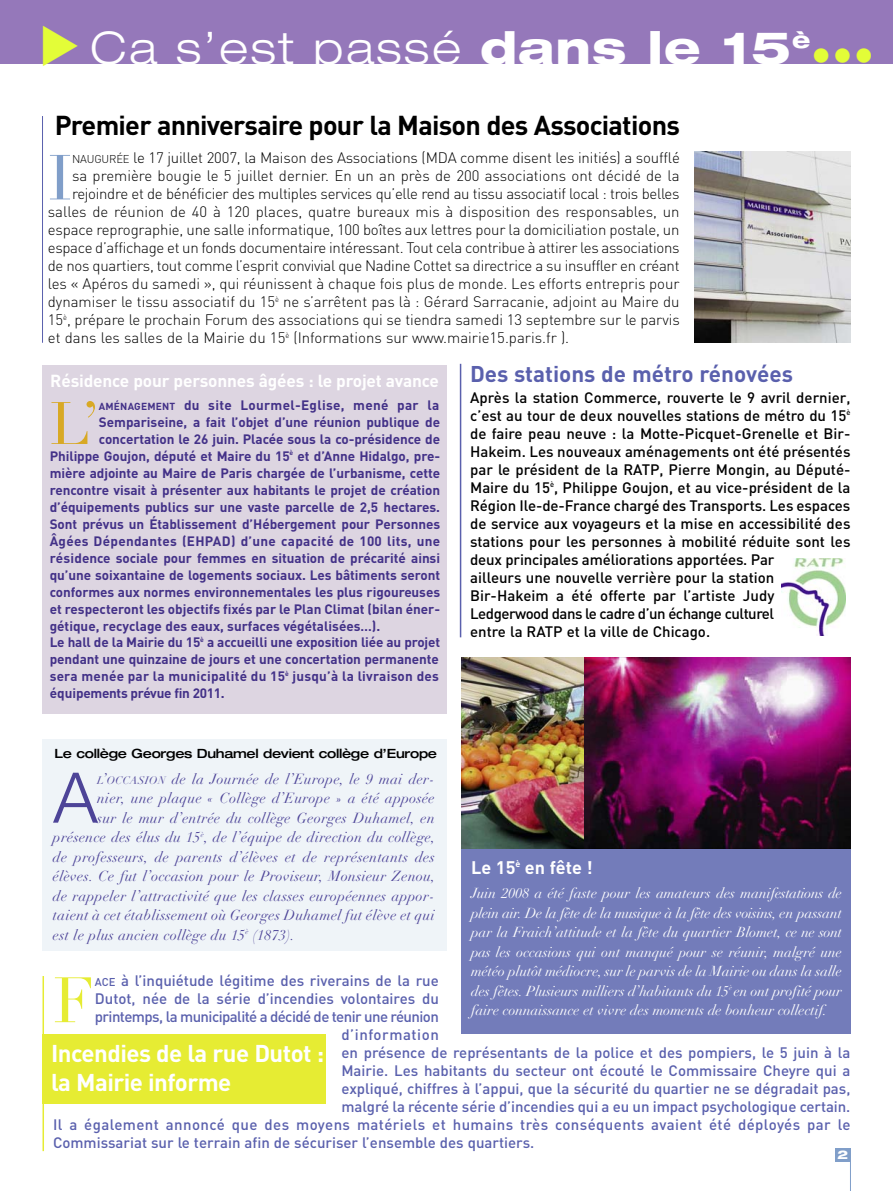
<style>
.page{position:relative;width:893px;height:1191px;background:#fff}
.page>*{position:absolute;margin:0;border:0;box-sizing:border-box;transform-origin:0 0}
.t1{font:69.9px "Helvetica Neue Light TT";color:#4d4498}
.t2{font:63px "Didot LH";color:#e6ec33}
.t3{font:62.4px "Didot LH";color:#809ec9}
.t4{font:58.8px "Didot LH";color:#d8a925}
.t5{font:300 expanded 45px "Helvetica Neue";letter-spacing:.06em;color:#fff}
.t6{font:800 expanded 40.5px "Helvetica Neue";color:#e3fd38}
.t7{font:700 27px "DIN";letter-spacing:-.025em;color:#000}
.t8{font:700 24px/28.8px "DIN";letter-spacing:-.02em;color:#fff}
.t9{font:700 22.5px "DIN";color:#5a60ad}
.t10{font:700 18px "DIN";color:#fff}
.t11{font:700 17.25px "DIN";letter-spacing:-.01em;color:#fff}
.t12{font:300 15px "DIN";letter-spacing:-.01em;color:#000}
.t13{font:500 15px/18px "DIN";color:#000}
.t14{font:500 15px "DIN";color:#5a60ad}
.t15{font:500 15px "DIN";letter-spacing:.025em;color:#5a60ad}
.t16{font:500 15px "DIN";letter-spacing:-.035em;color:#5a60ad}
.t17{font:500 15px "DIN";letter-spacing:.035em;color:#5a60ad}
.t18{font:italic 14.4px "Didot LH";letter-spacing:.025em;color:#4d4498}
.t19{font:italic 14.25px/19.5px "Didot LH";color:#fff;text-align:justify}
.t20{font:700 13.5px "DIN";letter-spacing:-.005em;color:#433188}
.t21{font:700 13.5px "DIN";letter-spacing:.02em;color:#433188}
.t22{font:700 13.5px "DIN";letter-spacing:.015em;color:#433188}
.t23{font:500 expanded 12.75px "Helvetica Neue";letter-spacing:-.02em;color:#000}
.t24{font:800 expanded 12px "Helvetica Neue";color:#fff}
.s1{font-weight:800}
.s2{font-size:11.25px}
.s3{font-size:10.2px}
.s4{font-size:10.8px}
</style>
<div class="page">
<hr style="left:460px;top:364px;width:1px;height:273px;background:#5a60ad">
<img style="left:781px;top:558px;width:64px;height:77px">
<div style="left:43px;top:1035px;width:283px;height:69px;background:#e6ec33"></div>
<hr style="left:43px;top:976px;width:1px;height:175px;background:#e6ec33">
<div style="left:0;top:0;width:893px;height:64px;background:#9578ba"></div>
<hr style="left:42px;top:116px;width:1px;height:227px;background:#5a60ad">
<div style="left:43px;top:739px;width:404px;height:211px;background:#eff4f8"></div>
<div style="left:43px;top:365px;width:404px;height:349px;background:#ddd5e1"></div>
<div style="left:461px;top:658px;width:389px;height:375px;background:#737cba"></div>
<img style="left:695px;top:152px;width:155px;height:190px">
<div style="left:835px;top:1148px;width:15px;height:13px;background:#809ec9"></div>
<hr style="left:850px;top:1148px;width:1px;height:43px;background:#809ec9">
<img style="left:461px;top:658px;width:124px;height:190px">
<img style="left:585px;top:658px;width:265px;height:190px">
<h3 class="t5" style="left:90px;top:31px;width:722px">Ça s’est passé <span class="s1">dans le 15</span><sup>è</sup></h3>
<h3 class="t6" style="left:811px;top:41px;width:64px">•••</h3>
<h3 class="t7" style="left:55px;top:116px;width:627px">Premier anniversaire pour la Maison des Associations</h3>
<h3 class="t3" style="left:48px;top:152px;width:26px">I</h3>
<p class="t12" style="left:72px;top:153px;width:609px"><span class="s2">NAUGURÉE</span> le 17 juillet 2007, la Maison des Associations (MDA comme disent les initiés) a soufflé</p>
<p class="t12" style="left:72px;top:171px;width:609px">sa première bougie le 5 juillet dernier. En un an près de 200 associations ont décidé de la</p>
<p class="t12" style="left:72px;top:189px;width:609px">rejoindre et de bénéficier des multiples services qu’elle rend au tissu associatif local : trois belles</p>
<p class="t12" style="left:48px;top:207px;width:633px">salles de réunion de 40 à 120 places, quatre bureaux mis à disposition des responsables, un</p>
<p class="t12" style="left:48px;top:225px;width:633px">espace reprographie, une salle informatique, 100 boîtes aux lettres pour la domiciliation postale, un</p>
<p class="t12" style="left:48px;top:243px;width:633px">espace d’affichage et un fonds documentaire intéressant. Tout cela contribue à attirer les associations</p>
<p class="t12" style="left:48px;top:261px;width:633px">de nos quartiers, tout comme l’esprit convivial que Nadine Cottet sa directrice a su insuffler en créant</p>
<p class="t12" style="left:48px;top:279px;width:633px">les « Apéros du samedi », qui réunissent à chaque fois plus de monde. Les efforts entrepris pour</p>
<p class="t12" style="left:48px;top:297px;width:633px">dynamiser le tissu associatif du 15<sup>è</sup> ne s’arrêtent pas là : Gérard Sarracanie, adjoint au Maire du</p>
<p class="t12" style="left:48px;top:315px;width:633px">15<sup>è</sup>, prépare le prochain Forum des associations qui se tiendra samedi 13 septembre sur le parvis</p>
<p class="t12" style="left:48px;top:333px;width:523px">et dans les salles de la Mairie du 15<sup>è</sup> (Informations sur www.mairie15.paris.fr ).</p>
<p class="t11" style="left:50px;top:374px;width:390px">Résidence pour personnes âgées : le projet avance</p>
<h3 class="t4" style="left:50px;top:399px;width:51px">L’</h3>
<p class="t21" style="left:99px;top:400px;width:342px"><span class="s3">AMÉNAGEMENT</span> du site Lourmel-Eglise, mené par la</p>
<p class="t20" style="left:99px;top:417px;width:343px">Sempariseine, a fait l’objet d’une réunion publique de</p>
<p class="t20" style="left:99px;top:434px;width:343px">concertation le 26 juin. Placée sous la co-présidence de</p>
<p class="t20" style="left:50px;top:451px;width:392px">Philippe Goujon, député et Maire du 15<sup>è</sup> et d’Anne Hidalgo, pre-</p>
<p class="t20" style="left:50px;top:468px;width:392px">mière adjointe au Maire de Paris chargée de l’urbanisme, cette</p>
<p class="t20" style="left:50px;top:485px;width:392px">rencontre visait à présenter aux habitants le projet de création</p>
<p class="t20" style="left:50px;top:502px;width:392px">d’équipements publics sur une vaste parcelle de 2,5 hectares.</p>
<p class="t20" style="left:50px;top:519px;width:392px">Sont prévus un Établissement d’Hébergement pour Personnes</p>
<p class="t21" style="left:50px;top:536px;width:392px">Âgées Dépendantes (EHPAD) d’une capacité de 100 lits, une</p>
<p class="t20" style="left:50px;top:553px;width:392px">résidence sociale pour femmes en situation de précarité ainsi</p>
<p class="t20" style="left:50px;top:570px;width:392px">qu’une soixantaine de logements sociaux. Les bâtiments seront</p>
<p class="t20" style="left:50px;top:587px;width:392px">conformes aux normes environnementales les plus rigoureuses</p>
<p class="t20" style="left:50px;top:604px;width:392px">et respecteront les objectifs fixés par le Plan Climat (bilan éner-</p>
<p class="t20" style="left:50px;top:621px;width:332px">gétique, recyclage des eaux, surfaces végétalisées…).</p>
<p class="t20" style="left:50px;top:638px;width:392px">Le hall de la Mairie du 15<sup>è</sup> a accueilli une exposition liée au projet</p>
<p class="t20" style="left:50px;top:655px;width:391px">pendant une quinzaine de jours et une concertation permanente</p>
<p class="t22" style="left:50px;top:672px;width:391px">sera menée par la municipalité du 15<sup>è</sup> jusqu’à la livraison des</p>
<p class="t20" style="left:50px;top:688px;width:176px">équipements prévue fin 2011.</p>
<p class="t23" style="left:55px;top:748px;width:384px">Le collège Georges Duhamel devient collège d’Europe</p>
<h3 class="t9" style="left:470px;top:366px;width:324px">Des stations de métro rénovées</h3>
<p class="t13" style="left:470px;top:390px;width:382px">Après la station Commerce, rouverte le 9 avril dernier, c’est au tour de deux nouvelles stations de métro du 15<sup>è </sup>de faire peau neuve : la Motte-Picquet-Grenelle et Bir-Hakeim. Les nouveaux aménagements ont été présentés par le président de la RATP, Pierre Mongin, au Député-Maire du 15<sup>è</sup>, Philippe Goujon, et au vice-président de la Région Ile-de-France chargé des Transports. Les espaces de service aux voyageurs et la mise en accessibilité des stations pour les personnes à mobilité réduite sont les deux principales améliorations apportées. Par<br>ailleurs une nouvelle verrière pour la station Bir-Hakeim a été offerte par l’artiste Judy Ledgerwood dans le cadre d’un échange culturel<br>entre la RATP et la ville de Chicago.</p>
<h1 class="t1" style="left:53px;top:757px;width:46px">A</h1>
<p class="t18" style="left:97px;top:772px;width:339px"><span class="s4">L</span>’<span class="s4">OCCASION</span> de la Journée de l’Europe, le 9 mai der-</p>
<p class="t18" style="left:97px;top:792px;width:339px">nier, une plaque « Collège d’Europe » a été apposée</p>
<p class="t18" style="left:97px;top:811px;width:339px">sur le mur d’entrée du collège Georges Duhamel, en</p>
<p class="t18" style="left:53px;top:831px;width:384px">présence des élus du 15<sup>è</sup>, de l’équipe de direction du collège,</p>
<p class="t18" style="left:53px;top:850px;width:383px">de professeurs, de parents d’élèves et de représentants des</p>
<p class="t18" style="left:53px;top:870px;width:384px">élèves. Ce fut l’occasion pour le Proviseur, Monsieur Zenou,</p>
<p class="t18" style="left:53px;top:889px;width:383px">de rappeler l’attractivité que les classes européennes appor-</p>
<p class="t18" style="left:53px;top:909px;width:383px">taient à cet établissement où Georges Duhamel fut élève et qui</p>
<p class="t18" style="left:53px;top:928px;width:243px">est le plus ancien collège du 15<sup>è</sup> (1873).</p>
<p class="t10" style="left:471px;top:861px;width:123px">Le 15<sup>è</sup> en fête !</p>
<p class="t19" style="left:471px;top:885px;width:372px">Juin 2008 a été faste pour les amateurs des manifestations de plein air. De la fête de la musique à la fête des voisins, en passant par la Fraich’attitude et la fête du quartier Blomet, ce ne sont pas les occasions qui ont manqué pour se réunir, malgré une météo plutôt médiocre, sur le parvis de la Mairie ou dans la salle des fêtes. Plusieurs milliers d’habitants du 15<sup>è</sup> en ont profité pour faire connaissance et vivre des moments de bonheur collectif.</p>
<h2 class="t2" style="left:53px;top:974px;width:43px">F</h2>
<p class="t14" style="left:95px;top:975px;width:346px"><span class="s2">ACE</span> à l’inquiétude légitime des riverains de la rue</p>
<p class="t14" style="left:95px;top:993px;width:346px">Dutot, née de la série d’incendies volontaires du</p>
<p class="t16" style="left:95px;top:1011px;width:346px">printemps, la municipalité a décidé de tenir une réunion</p>
<p class="t17" style="left:341px;top:1029px;width:99px">d’information</p>
<p class="t14" style="left:341px;top:1047px;width:510px">en présence de représentants de la police et des pompiers, le 5 juin à la</p>
<p class="t14" style="left:341px;top:1065px;width:510px">Mairie. Les habitants du secteur ont écouté le Commissaire Cheyre qui a</p>
<p class="t14" style="left:341px;top:1083px;width:510px">expliqué, chiffres à l’appui, que la sécurité du quartier ne se dégradait pas,</p>
<p class="t14" style="left:341px;top:1101px;width:510px">malgré la récente série d’incendies qui a eu un impact psychologique certain.</p>
<p class="t15" style="left:53px;top:1119px;width:799px">Il a également annoncé que des moyens matériels et humains très conséquents avaient été déployés par le</p>
<p class="t14" style="left:53px;top:1137px;width:483px">Commissariat sur le terrain afin de sécuriser l’ensemble des quartiers.</p>
<h3 class="t8" style="left:51px;top:1041px;width:275px">Incendies de la rue Dutot : la Mairie informe</h3>
<p class="t24" style="left:837px;top:1150px;width:12px">2</p>
</div>
